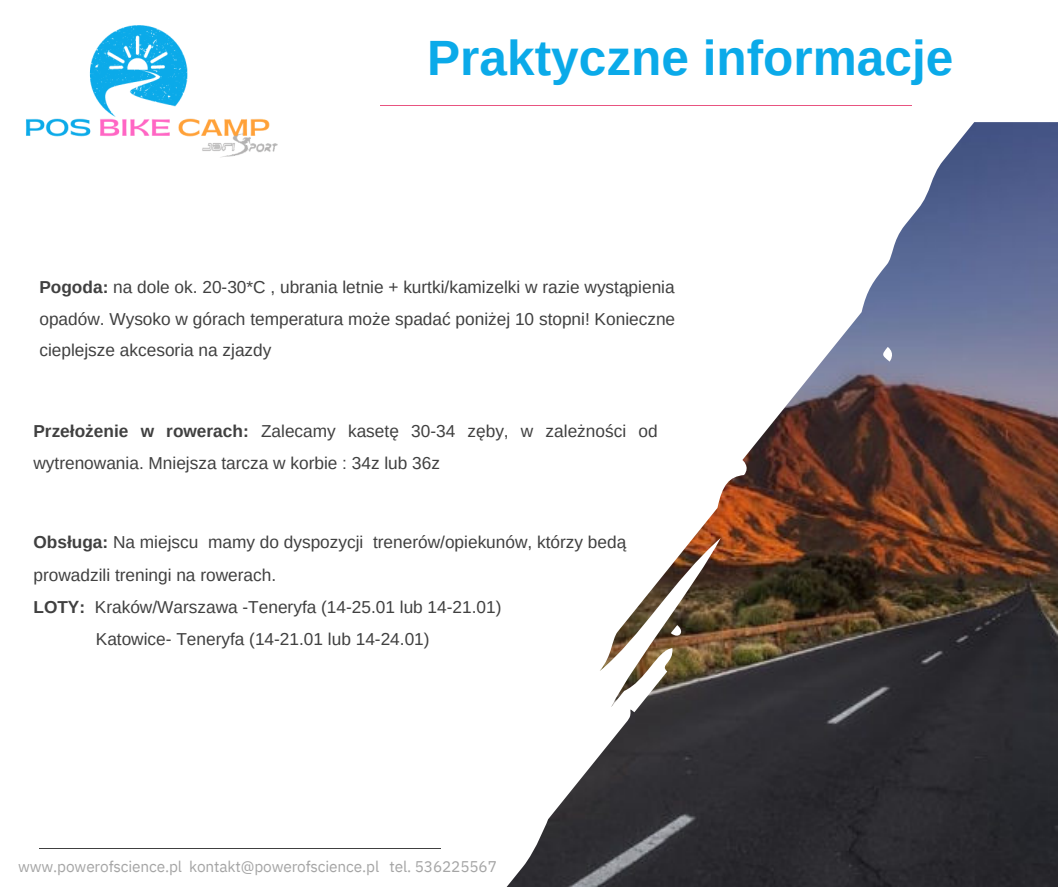
<style>
.page{position:relative;width:1058px;height:887px;background:#fff}
.page>*{position:absolute;margin:0;border:0;box-sizing:border-box;transform-origin:0 0}
.t1{font:700 49.5px "Arimo";color:#0baae9}
.t2{font:17.25px/32.4px "Arimo";color:#404040}
.t3{font:15.45px "IBM Plex Sans";letter-spacing:-.01em;color:#a5a5a5}
.s1{font-weight:700}
</style>
<div class="page">
<hr style="left:380px;top:105px;width:531px;height:1px;background:#e85480">
<img style="left:507px;top:122px;width:551px;height:764px">
<hr style="left:39px;top:848px;width:402px;height:1px;background:#404040">
<img style="left:26px;top:25px;width:252px;height:133px">
<p class="t1" style="left:427px;top:31px;width:527px">Praktyczne informacje</p>
<p class="t2" style="left:39px;top:271px;width:637px;line-height:31.5px;text-align:justify"><span class="s1">Pogoda:</span> na dole ok. 20-30*C , ubrania letnie + kurtki/kamizelki w razie wystąpienia opadów. Wysoko w górach temperatura może spadać poniżej 10 stopni! Konieczne cieplejsze akcesoria na zjazdy</p>
<p class="t2" style="left:33px;top:414px;width:625px"><span class="s1">Przełożenie w rowerach:</span> Zalecamy kasetę 30-34 zęby, w zależności od wytrenowania. Mniejsza tarcza w korbie : 34z lub 36z</p>
<p class="t2" style="left:33px;top:526px;width:594px"><span class="s1">Obsługa:</span> Na miejscu mamy do dyspozycji trenerów/opiekunów, którzy bedą prowadzili treningi na rowerach.</p>
<p class="t2" style="left:33px;top:590px;width:469px"><span class="s1">LOTY:</span> Kraków/Warszawa -Teneryfa (14-25.01 lub 14-21.01)</p>
<p class="t2" style="left:96px;top:623px;width:335px">Katowice- Teneryfa (14-21.01 lub 14-24.01)</p>
<p class="t3" style="left:18px;top:856px;width:480px">www.powerofscience.pl kontakt@powerofscience.pl tel. 536225567</p>
</div>
